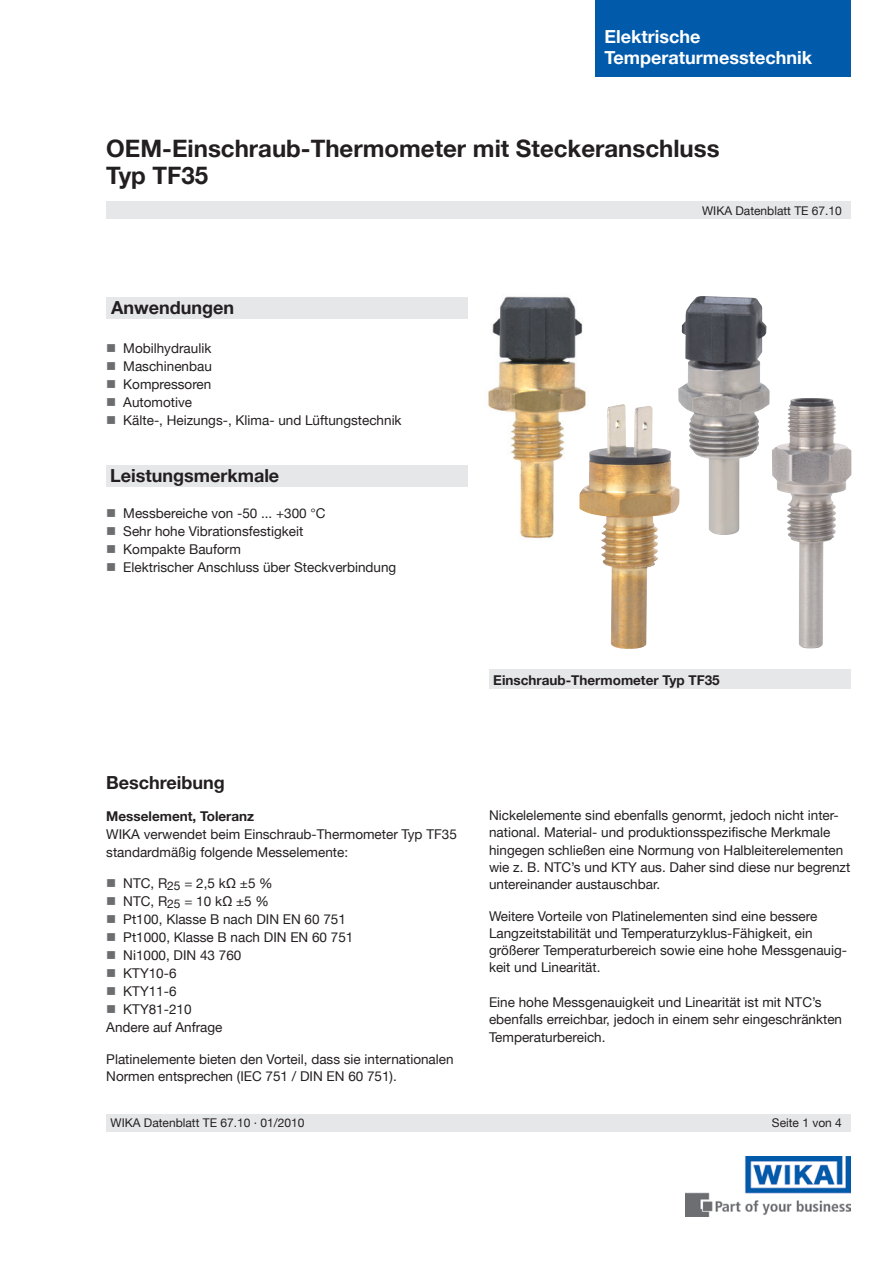
<style>
.page{position:relative;width:893px;height:1263px;background:#fff}
.page>*{position:absolute;margin:0;border:0;box-sizing:border-box;transform-origin:0 0}
.t1{font:700 24px/27px "Helvetica Neue";color:#231f20}
.t2{font:700 18px "Helvetica Neue";color:#231f20}
.t3{font:700 18px/21px "Helvetica Neue";color:#fff}
.t4{font:13.5px/18px "Helvetica Neue";color:#231f20}
.t5{font:700 13.5px "Helvetica Neue";color:#231f20}
.t6{font:12px "Helvetica Neue";color:#231f20}
.s1{font-family:"Arial"}
</style>
<div class="page">
<div style="left:106px;top:298px;width:362px;height:21px;background:#e6e7e9"></div>
<img style="left:685px;top:1157px;width:165px;height:59px">
<div style="left:106px;top:202px;width:744px;height:17px;background:#e6e7e9"></div>
<div style="left:106px;top:1114px;width:744px;height:17px;background:#e6e7e9"></div>
<div style="left:595px;top:0;width:255px;height:77px;background:#015aaa"></div>
<div style="left:106px;top:465px;width:362px;height:21px;background:#e6e7e9"></div>
<img style="left:772px;top:398px;width:79px;height:251px">
<img style="left:678px;top:296px;width:92px;height:239px">
<img style="left:488px;top:296px;width:98px;height:243px">
<img style="left:579px;top:404px;width:100px;height:245px">
<div style="left:489px;top:670px;width:361px;height:19px;background:#e6e7e9"></div>
<h2 class="t3" style="left:605px;top:25px;width:209px">Elektrische<br>Temperaturmesstechnik</h2>
<h1 class="t1" style="left:106px;top:134px;width:615px">OEM-Einschraub-Thermometer mit Steckeranschluss<br>Typ TF35</h1>
<h2 class="t2" style="left:111px;top:296px;width:125px">Anwendungen</h2>
<p class="t4" style="left:123px;top:339px;width:280px">Mobilhydraulik<br>Maschinenbau<br>Kompressoren<br>Automotive<br>Kälte-, Heizungs-, Klima- und Lüftungstechnik</p>
<h2 class="t2" style="left:110px;top:464px;width:171px">Leistungsmerkmale</h2>
<p class="t4" style="left:123px;top:504px;width:275px">Messbereiche von -50 ... +300 °C<br>Sehr hohe Vibrationsfestigkeit<br>Kompakte Bauform<br>Elektrischer Anschluss über Steckverbindung</p>
<p class="t6" style="left:702px;top:204px;width:141px">WIKA Datenblatt TE 67.10</p>
<p class="t5" style="left:493px;top:671px;width:228px">Einschraub-Thermometer Typ TF35</p>
<h2 class="t2" style="left:106px;top:771px;width:120px">Beschreibung</h2>
<p class="t5" style="left:106px;top:807px;width:149px">Messelement, Toleranz</p>
<p class="t4" style="left:106px;top:825px;width:352px">WIKA verwendet beim Einschraub-Thermometer Typ TF35 standardmäßig folgende Messelemente:</p>
<p class="t4" style="left:123px;top:874px;width:151px">NTC, R<sub>25</sub> = 2,5 k<span class="s1">Ω</span> ±5 %</p>
<p class="t4" style="left:123px;top:892px;width:147px">NTC, R<sub>25</sub> = 10 k<span class="s1">Ω</span> ±5 %</p>
<p class="t4" style="left:123px;top:910px;width:224px">Pt100, Klasse B nach DIN EN 60 751</p>
<p class="t4" style="left:123px;top:928px;width:232px">Pt1000, Klasse B nach DIN EN 60 751</p>
<p class="t4" style="left:123px;top:946px;width:120px">Ni1000, DIN 43 760</p>
<p class="t4" style="left:123px;top:964px;width:55px">KTY10-6</p>
<p class="t4" style="left:123px;top:982px;width:55px">KTY11-6</p>
<p class="t4" style="left:123px;top:1000px;width:70px">KTY81-210</p>
<p class="t4" style="left:106px;top:1018px;width:118px">Andere auf Anfrage</p>
<p class="t4" style="left:106px;top:1050px;width:349px;line-height:17.2px">Platinelemente bieten den Vorteil, dass sie internationalen<br>Normen entsprechen (IEC 751 / DIN EN 60 751).</p>
<p class="t4" style="left:489px;top:806px;width:363px;line-height:17.2px">Nickelelemente sind ebenfalls genormt, jedoch nicht inter&shy;national. Material- und produktionsspezifische Merkmale hingegen schließen eine Normung von Halbleiterelementen wie z. B. NTC’s und KTY aus. Daher sind diese nur begrenzt untereinander austauschbar.</p>
<p class="t4" style="left:489px;top:907px;width:360px;line-height:17.2px">Weitere Vorteile von Platinelementen sind eine bessere Langzeitstabilität und Temperaturzyklus-Fähigkeit, ein größerer Temperaturbereich sowie eine hohe Messgenauig&shy;keit und Linearität.</p>
<p class="t4" style="left:489px;top:993px;width:355px;line-height:17.5px">Eine hohe Messgenauigkeit und Linearität ist mit NTC’s ebenfalls erreichbar, jedoch in einem sehr eingeschränkten<br>Temperaturbereich.</p>
<p class="t6" style="left:111px;top:1116px;width:195px">WIKA Datenblatt TE 67.10 ∙ 01/2010</p>
<p class="t6" style="left:772px;top:1116px;width:72px">Seite 1 von 4</p>
</div>
